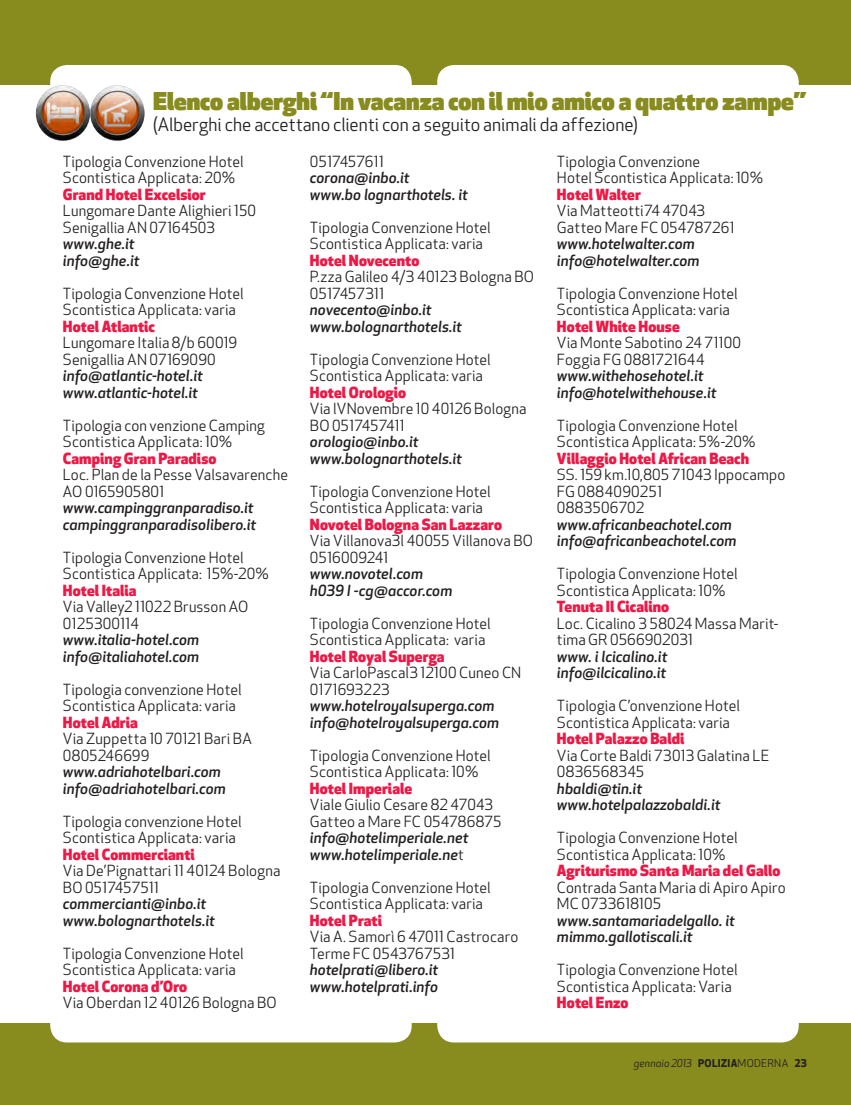
<style>
.page{position:relative;width:851px;height:1105px;background:#fff}
.page>*{position:absolute;margin:0;border:0;box-sizing:border-box;transform-origin:0 0}
.inserto__titolo_sezi{font:900 24px "Apex New";color:#888b1e}
.t1{font:18px "Apex New";color:#231f20}
.t2{font:15px/16.5px "Apex New";letter-spacing:.01em;color:#231f20}
.t3{font:italic 500 15px "Apex New";letter-spacing:.005em;color:#231f20}
.t4{font:800 15px "Apex New";letter-spacing:.005em;color:#ed1845}
.t5{font:italic 10.5px "Apex New";color:#231f20}
.s1{font-weight:400;font-style:normal}
.s2{font-weight:700;font-style:normal}
.s3{font-style:normal}
</style>
<div class="page">
<div style="left:0;top:1024px;width:851px;height:81px;background:#888b1e"></div>
<div style="left:0;top:0;width:851px;height:84px;background:#888b1e"></div>
<div style="left:50px;top:65px;width:362px;height:977px;background:#fff;border-radius:17px"></div>
<div style="left:437px;top:65px;width:362px;height:977px;background:#fff;border-radius:17px"></div>
<img style="left:36px;top:85px;width:109px;height:56px">
<p class="inserto__titolo_sezi" style="left:153px;top:86px;width:654px">Elenco alberghi “In vacanza con il mio amico a quattro zampe”</p>
<p class="t1" style="left:153px;top:114px;width:486px">(Alberghi che accettano clienti con a seguito animali da affezione)</p>
<p class="t2" style="left:63px;top:153px;width:182px">Tipologia Convenzione Hotel<br>Scontistica Applicata: 20%</p>
<p class="t4" style="left:63px;top:184px;width:144px">Grand Hotel Excelsior</p>
<p class="t2" style="left:63px;top:203px;width:195px">Lungomare Dante Alighieri 150<br>Senigallia AN 07164503</p>
<p class="t3" style="left:63px;top:234px;width:73px">www.ghe.it</p>
<p class="t3" style="left:63px;top:250px;width:78px">info@ghe.it</p>
<p class="t2" style="left:63px;top:285px;width:182px">Tipologia Convenzione Hotel</p>
<p class="t2" style="left:63px;top:302px;width:175px">Scontistica Applicata: varia</p>
<p class="t4" style="left:63px;top:316px;width:94px">Hotel Atlantic</p>
<p class="t2" style="left:63px;top:335px;width:176px">Lungomare Italia 8/b 60019</p>
<p class="t2" style="left:63px;top:351px;width:154px">Senigallia AN 07169090</p>
<p class="t3" style="left:63px;top:366px;width:141px">info@atlantic-hotel.it</p>
<p class="t3" style="left:63px;top:382px;width:136px">www.atlantic-hotel.it</p>
<p class="t2" style="left:63px;top:417px;width:203px">Tipologia con venzione Camping<br>Scontistica App1icata: 10%</p>
<p class="t4" style="left:63px;top:448px;width:155px">Camping Gran Paradiso</p>
<p class="t2" style="left:63px;top:467px;width:227px">Loc. Plan de la Pesse Valsavarenche<br>AO 0165905801</p>
<p class="t3" style="left:63px;top:498px;width:192px">www.campinggranparadiso.it</p>
<p class="t3" style="left:63px;top:514px;width:195px">campinggranparadisoIibero.it</p>
<p class="t2" style="left:63px;top:549px;width:182px">Tipologia Convenzione Hotel</p>
<p class="t2" style="left:63px;top:566px;width:207px">Scontistica Applicata: 15%-20%</p>
<p class="t4" style="left:63px;top:580px;width:75px">Hotel Italia</p>
<p class="t2" style="left:63px;top:599px;width:187px">Via Valley2 11022 Brusson AO<br>0125300114</p>
<p class="t3" style="left:63px;top:630px;width:138px">www.italia-hotel.com</p>
<p class="t3" style="left:63px;top:646px;width:138px">info@italiahotel.com</p>
<p class="t2" style="left:63px;top:681px;width:180px">Tipologia convenzione Hotel</p>
<p class="t2" style="left:63px;top:698px;width:175px">Scontistica Applicata: varia</p>
<p class="t4" style="left:63px;top:712px;width:76px">Hotel Adria</p>
<p class="t2" style="left:63px;top:731px;width:190px">Via Zuppetta 10 70121 Bari BA<br>0805246699</p>
<p class="t3" style="left:63px;top:762px;width:159px">www.adriahotelbari.com</p>
<p class="t3" style="left:63px;top:778px;width:164px">info@adriahotelbari.com</p>
<p class="t2" style="left:63px;top:813px;width:180px">Tipologia convenzione Hotel</p>
<p class="t2" style="left:63px;top:830px;width:175px">Scontistica Applicata: varia</p>
<p class="t4" style="left:63px;top:844px;width:133px">Hotel Commercianti</p>
<p class="t2" style="left:63px;top:863px;width:219px">Via De’Pignattari 11 40124 Bologna<br>BO 0517457511</p>
<p class="t3" style="left:63px;top:894px;width:145px">commercianti@inbo.it</p>
<p class="t3" style="left:63px;top:910px;width:153px">www.bolognarthotels.it</p>
<p class="t2" style="left:63px;top:945px;width:182px">Tipologia Convenzione Hotel</p>
<p class="t2" style="left:63px;top:962px;width:175px">Scontistica Applicata: varia</p>
<p class="t4" style="left:63px;top:976px;width:126px">Hotel Corona d’Oro</p>
<p class="t2" style="left:63px;top:995px;width:215px">Via Oberdan 12 40126 Bologna BO</p>
<p class="t2" style="left:557px;top:153px;width:145px">Tipologia Convenzione</p>
<p class="t2" style="left:557px;top:170px;width:208px">Hotel Scontistica Applicata: 10%</p>
<p class="t4" style="left:557px;top:184px;width:85px">Hotel Walter</p>
<p class="t2" style="left:557px;top:203px;width:150px">Via Matteotti74 47043</p>
<p class="t2" style="left:557px;top:219px;width:179px">Gatteo Mare FC 054787261</p>
<p class="t3" style="left:557px;top:234px;width:139px">www.hotelwalter.com</p>
<p class="t3" style="left:557px;top:250px;width:144px">info@hotelwalter.com</p>
<p class="t2" style="left:557px;top:285px;width:182px">Tipologia Convenzione Hotel</p>
<p class="t2" style="left:557px;top:302px;width:175px">Scontistica Applicata: varia</p>
<p class="t4" style="left:557px;top:316px;width:124px">Hotel White House</p>
<p class="t2" style="left:557px;top:335px;width:186px">Via Monte Sabotino 24 71100</p>
<p class="t2" style="left:557px;top:351px;width:149px">Foggia FG 0881721644</p>
<p class="t3" style="left:557px;top:366px;width:148px">www.withehosehotel.it</p>
<p class="t3" style="left:557px;top:382px;width:161px">info@hotelwithehouse.it</p>
<p class="t2" style="left:557px;top:417px;width:182px">Tipologia Convenzione Hotel</p>
<p class="t2" style="left:557px;top:434px;width:200px">Scontistica Applicata: 5%-20%</p>
<p class="t4" style="left:557px;top:448px;width:194px">Villaggio Hotel African Beach</p>
<p class="t2" style="left:557px;top:467px;width:230px">SS. 159 km.10,805 71043 Ippocampo<br>FG 0884090251</p>
<p class="t2" style="left:557px;top:500px;width:89px">0883506702</p>
<p class="t3" style="left:557px;top:514px;width:176px">www.africanbeachotel.com</p>
<p class="t3" style="left:557px;top:531px;width:181px">info@africanbeachotel.com</p>
<p class="t2" style="left:557px;top:566px;width:182px">Tipologia Convenzione Hotel</p>
<p class="t2" style="left:557px;top:582px;width:170px">Scontistica Applicata: 10%</p>
<p class="t4" style="left:557px;top:596px;width:114px">Tenuta Il Cicalino</p>
<p class="t2" style="left:557px;top:615px;width:223px">Loc. Cicalino 3 58024 Massa Marit&shy;tima GR 0566902031</p>
<p class="t3" style="left:557px;top:646px;width:112px">www. i lcicalino.it</p>
<p class="t3" style="left:557px;top:663px;width:111px">info@ilcicalino.it</p>
<p class="t2" style="left:557px;top:698px;width:185px">Tipologia C’onvenzione Hotel</p>
<p class="t2" style="left:557px;top:714px;width:175px">Scontistica Applicata: varia</p>
<p class="t4" style="left:557px;top:728px;width:129px">Hotel Palazzo Baldi</p>
<p class="t2" style="left:557px;top:747px;width:214px">Via Corte Baldi 73013 Galatina LE<br>0836568345</p>
<p class="t3" style="left:557px;top:778px;width:87px">hbaldi@tin.it</p>
<p class="t3" style="left:557px;top:795px;width:165px">www.hotelpalazzobaldi.it</p>
<p class="t2" style="left:557px;top:830px;width:182px">Tipologia Convenzione Hotel</p>
<p class="t2" style="left:557px;top:846px;width:170px">Scontistica Applicata: 10%</p>
<p class="t4" style="left:557px;top:860px;width:225px">Agriturismo Santa Maria del Gallo</p>
<p class="t2" style="left:557px;top:879px;width:230px">Contrada Santa Maria di Apiro Apiro<br>MC 0733618105</p>
<p class="t3" style="left:557px;top:910px;width:179px">www.santamariadelgallo. it</p>
<p class="t3" style="left:557px;top:927px;width:137px">mimmo.gallotiscali.it</p>
<p class="t2" style="left:557px;top:962px;width:182px">Tipologia Convenzione Hotel</p>
<p class="t2" style="left:557px;top:978px;width:176px">Scontistica Applicata: Varia</p>
<p class="t4" style="left:557px;top:992px;width:73px">Hotel Enzo</p>
<p class="t2" style="left:310px;top:153px;width:75px">0517457611</p>
<p class="t3" style="left:310px;top:168px;width:101px">corona@inbo.it</p>
<p class="t3" style="left:310px;top:184px;width:159px">www.bo lognarthotels. it</p>
<p class="t2" style="left:310px;top:219px;width:182px">Tipologia Convenzione Hotel</p>
<p class="t2" style="left:310px;top:236px;width:175px">Scontistica Applicata: varia</p>
<p class="t4" style="left:310px;top:250px;width:111px">Hotel Novecento</p>
<p class="t2" style="left:310px;top:269px;width:226px">P.zza Galileo 4/3 40123 Bologna BO<br>0517457311</p>
<p class="t3" style="left:310px;top:300px;width:123px">novecento@inbo.it</p>
<p class="t3" style="left:310px;top:316px;width:153px">www.bolognarthotels.it</p>
<p class="t2" style="left:310px;top:351px;width:182px">Tipologia Convenzione Hotel</p>
<p class="t2" style="left:310px;top:368px;width:175px">Scontistica Applicata: varia</p>
<p class="t4" style="left:310px;top:382px;width:97px">Hotel Orologio</p>
<p class="t2" style="left:310px;top:401px;width:218px">Via lVNovembre 10 40126 Bologna<br>BO 0517457411</p>
<p class="t3" style="left:310px;top:432px;width:110px">orologio@inbo.it</p>
<p class="t3" style="left:310px;top:448px;width:153px">www.bolognarthotels.it</p>
<p class="t2" style="left:310px;top:483px;width:182px">Tipologia Convenzione Hotel</p>
<p class="t2" style="left:310px;top:500px;width:175px">Scontistica Applicata: varia</p>
<p class="t4" style="left:310px;top:514px;width:194px">Novotel Bologna San Lazzaro</p>
<p class="t2" style="left:310px;top:533px;width:225px">Via Villanova3l 40055 Villanova BO<br>0516009241</p>
<p class="t3" style="left:310px;top:564px;width:114px">www.novotel.com</p>
<p class="t3" style="left:310px;top:580px;width:144px">h039 I -cg@accor.com</p>
<p class="t2" style="left:310px;top:615px;width:182px">Tipologia Convenzione Hotel</p>
<p class="t2" style="left:310px;top:632px;width:177px">Scontistica Applicata: varia</p>
<p class="t4" style="left:310px;top:646px;width:136px">Hotel Royal Superga</p>
<p class="t2" style="left:310px;top:665px;width:213px">Via CarloPascal3 12100 Cuneo CN<br>0171693223</p>
<p class="t3" style="left:310px;top:696px;width:186px">www.hotelroyalsuperga.com</p>
<p class="t3" style="left:310px;top:712px;width:191px">info@hotelroyalsuperga.com</p>
<p class="t2" style="left:310px;top:747px;width:182px">Tipologia Convenzione Hotel</p>
<p class="t2" style="left:310px;top:764px;width:170px">Scontistica Applicata: 10%</p>
<p class="t4" style="left:310px;top:778px;width:104px">Hotel Imperiale</p>
<p class="t2" style="left:310px;top:797px;width:185px">Viale Giulio Cesare 82 47043</p>
<p class="t2" style="left:310px;top:813px;width:193px">Gatteo a Mare FC 054786875</p>
<p class="t3" style="left:310px;top:828px;width:160px">info@hotelimperiale.net</p>
<p class="t3" style="left:310px;top:844px;width:155px">www.hotelimperiale.ne<span class="s1">t</span></p>
<p class="t2" style="left:310px;top:879px;width:182px">Tipologia Convenzione Hotel</p>
<p class="t2" style="left:310px;top:896px;width:175px">Scontistica Applicata: varia</p>
<p class="t4" style="left:310px;top:910px;width:73px">Hotel Prati</p>
<p class="t2" style="left:310px;top:929px;width:210px">Via A. Samorì 6 47011 Castrocaro<br>Terme FC 0543767531</p>
<p class="t3" style="left:310px;top:960px;width:130px">hotelprati@libero.it</p>
<p class="t3" style="left:310px;top:976px;width:129px">www.hotelprati.info</p>
<p class="t5" style="left:634px;top:1056px;width:175px">gennaio 2013 <span class="s2">POLIZIA</span><span class="s3">MODERNA</span> <span class="s2">23</span></p>
</div>
